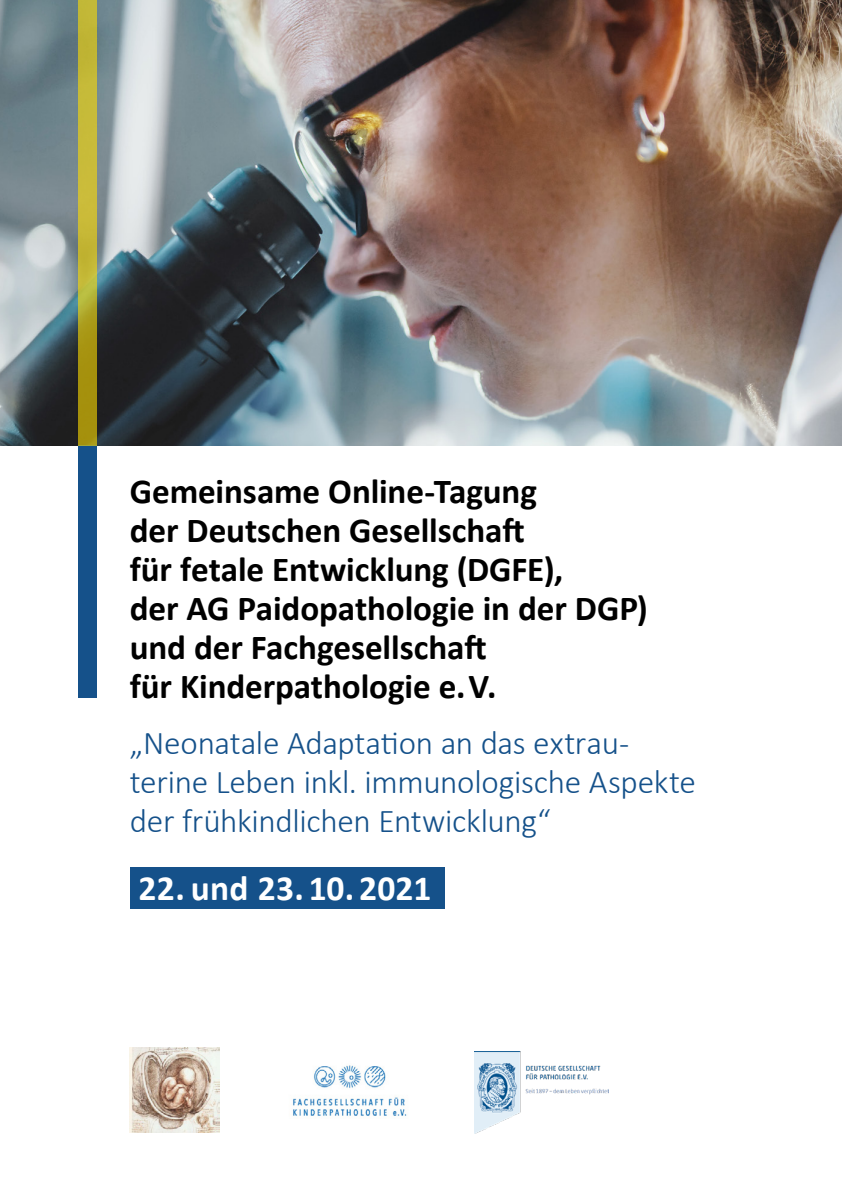
<style>
.page{position:relative;width:842px;height:1191px;background:#fff}
.page>*{position:absolute;margin:0;border:0;box-sizing:border-box;transform-origin:0 0}
.Fließ{font:700 35.6px "Calibri";letter-spacing:.01em;color:#fff}
.Fließ-2{font:700 35.2px "Calibri";letter-spacing:-.005em;color:#000}
.Fließ-3{font:300 33.2px/38.8px "Calibri";letter-spacing:-.01em;color:#15518a}
</style>
<div class="page">
<img style="left:0;top:0;width:842px;height:445px">
<img style="left:474px;top:1051px;width:134px;height:82px">
<img style="left:130px;top:1047px;width:89px;height:86px">
<img style="left:293px;top:1065px;width:114px;height:51px">
<div style="left:78px;top:445px;width:18px;height:253px;background:#15518a"></div>
<svg style="left:78px;top:0;width:18px;height:445px;fill:#c1b736"></svg>
<div style="left:130px;top:867px;width:314px;height:42px;background:#15518a"></div>
<p class="Fließ-2" style="left:130px;top:470px;width:409px">Gemeinsame Online-Tagung</p>
<p class="Fließ-2" style="left:130px;top:508px;width:396px">der Deutschen Gesellschaft</p>
<p class="Fließ-2" style="left:130px;top:547px;width:435px">für fetale Entwicklung (DGFE),</p>
<p class="Fließ-2" style="left:130px;top:586px;width:519px">der AG Paidopathologie in der DGP)</p>
<p class="Fließ-2" style="left:130px;top:625px;width:358px">und der Fachgesellschaft</p>
<p class="Fließ-2" style="left:130px;top:664px;width:368px">für Kinderpathologie e.V.</p>
<p class="Fließ-3" style="left:130px;top:723px;width:568px">„Neonatale Adaptation an das extrau&shy;terine Leben inkl. immunologische Aspekte</p>
<p class="Fließ-3" style="left:130px;top:801px;width:422px">der frühkindlichen Entwicklung“</p>
<p class="Fließ" style="left:138px;top:866px;width:294px">22. und 23. 10. 2021</p>
</div>
